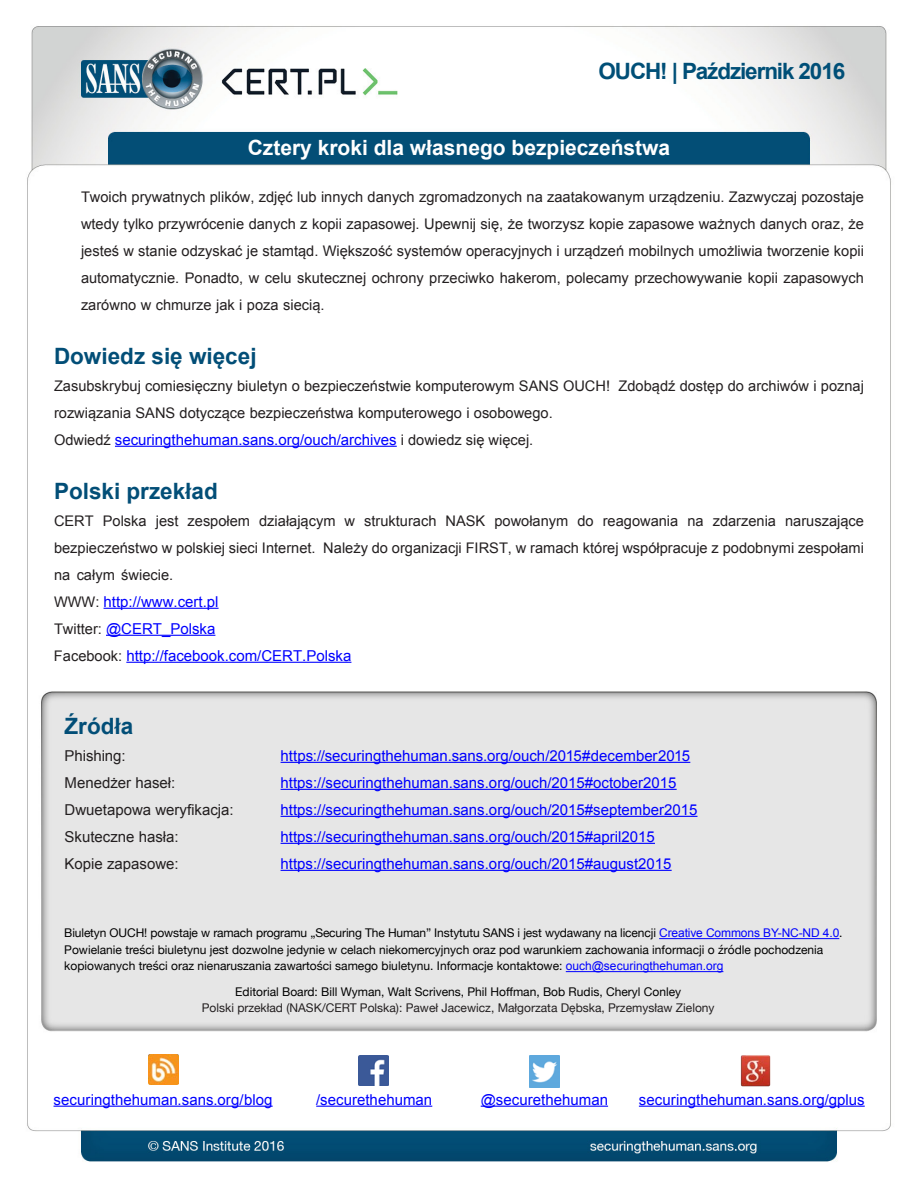
<style>
.page{position:relative;width:918px;height:1188px;background:#fff}
.page>*{position:absolute;margin:0;border:0;box-sizing:border-box;transform-origin:0 0}
.MainText{font:700 22.5px "Arial";color:#024e77}
.t1{font:700 22.5px "Arial";letter-spacing:-.05em;color:#004f77}
.t2{font:700 21px "Arial";color:#fff}
.MainText-2{font:15px "Arial";color:#00f}
.t3{font:15px "Arial";color:#231f20}
.MainText-3{font:14.7px/27px "Arial";color:#231f20}
.t4{font:12px/16.5px "Helvetica Neue";color:#000}
.t5{font:12px "Helvetica Neue";color:#231f20}
.s1{font-size:14.7px;color:#231f20}
.s2{font-family:"Arial";color:#00f}
</style>
<div class="page">
<img style="left:27px;top:26px;width:864px;height:1136px">
<hr style="left:115px;top:446px;width:282px;height:1px;background:#00f">
<hr style="left:104px;top:608px;width:115px;height:1px;background:#00f">
<hr style="left:106px;top:635px;width:109px;height:1px;background:#00f">
<hr style="left:126px;top:662px;width:225px;height:1px;background:#00f">
<hr style="left:659px;top:938px;width:180px;height:1px;background:#00f">
<hr style="left:566px;top:971px;width:157px;height:1px;background:#00f">
<hr style="left:281px;top:762px;width:409px;height:1px;background:#00f">
<hr style="left:281px;top:789px;width:396px;height:1px;background:#00f">
<hr style="left:281px;top:816px;width:417px;height:1px;background:#00f">
<hr style="left:281px;top:843px;width:374px;height:1px;background:#00f">
<hr style="left:281px;top:870px;width:391px;height:1px;background:#00f">
<img style="left:148px;top:1054px;width:30px;height:30px">
<hr style="left:54px;top:1106px;width:219px;height:1px;background:#00f">
<img style="left:359px;top:1055px;width:30px;height:30px">
<hr style="left:316px;top:1106px;width:116px;height:1px;background:#00f">
<img style="left:530px;top:1055px;width:30px;height:32px">
<hr style="left:481px;top:1106px;width:127px;height:1px;background:#00f">
<img style="left:741px;top:1054px;width:30px;height:32px">
<hr style="left:639px;top:1106px;width:226px;height:1px;background:#00f">
<h1 class="t1" style="left:599px;top:56px;width:248px">OUCH! | Październik 2016</h1>
<h2 class="t2" style="left:248px;top:134px;width:424px">Cztery kroki dla własnego bezpieczeństwa</h2>
<p class="MainText-3" style="left:81px;top:183px;width:784px;text-align:justify">Twoich prywatnych plików, zdjęć lub innych danych zgromadzonych na zaatakowanym urządzeniu. Zazwyczaj pozostaje wtedy tylko przywrócenie danych z kopii zapasowej. Upewnij się, że tworzysz kopie zapasowe ważnych danych oraz, że jesteś w stanie odzyskać je stamtąd. Większość systemów operacyjnych i urządzeń mobilnych umożliwia tworzenie kopii automatycznie. Ponadto w, celu skutecznej ochrony przeciwko hakerom, polecamy przechowywanie kopii zapasowych zarówno w chmurze jak i poza siecią.</p>
<p class="MainText" style="left:54px;top:341px;width:204px">Dowiedz się więcej</p>
<p class="MainText-3" style="left:619px;top:372px;width:247px">Zdobądź dostęp do archiwów i poznaj</p>
<p class="MainText-3" style="left:54px;top:372px;width:558px">Zasubskrybuj comiesięczny biuletyn o bezpieczeństwie komputerowym SANS OUCH! rozwiązania SANS dotyczące bezpieczeństwa komputerowego i osobowego.</p>
<p class="MainText-2" style="left:54px;top:430px;width:481px"><span class="s1">Odwiedź</span> securingthehuman.sans.org/ouch/archives <span class="s1">i dowiedz się więcej.</span></p>
<p class="MainText" style="left:54px;top:476px;width:165px">Polski przekład</p>
<p class="MainText-3" style="left:54px;top:507px;width:41px">CERT</p>
<p class="MainText-3" style="left:103px;top:507px;width:45px">Polska</p>
<p class="MainText-3" style="left:156px;top:507px;width:24px">jest</p>
<p class="MainText-3" style="left:188px;top:507px;width:64px">zespołem</p>
<p class="MainText-3" style="left:259px;top:507px;width:78px">działającym</p>
<p class="MainText-3" style="left:345px;top:507px;width:12px">w</p>
<p class="MainText-3" style="left:364px;top:507px;width:74px">strukturach</p>
<p class="MainText-3" style="left:446px;top:507px;width:41px">NASK</p>
<p class="MainText-3" style="left:494px;top:507px;width:75px">powołanym</p>
<p class="MainText-3" style="left:577px;top:507px;width:18px">do</p>
<p class="MainText-3" style="left:603px;top:507px;width:77px">reagowania</p>
<p class="MainText-3" style="left:687px;top:507px;width:18px">na</p>
<p class="MainText-3" style="left:713px;top:507px;width:65px">zdarzenia</p>
<p class="MainText-3" style="left:785px;top:507px;width:80px">naruszające</p>
<p class="MainText-3" style="left:323px;top:534px;width:542px">Należy do organizacji FIRST w, ramach której współpracuje z podobnymi zespołami</p>
<p class="MainText-3" style="left:54px;top:534px;width:263px">bezpieczeństwo w polskiej sieci Internet. na całym świecie.</p>
<p class="MainText-2" style="left:54px;top:592px;width:166px"><span class="s1">WWW:</span> http://www.cert.pl</p>
<p class="MainText-2" style="left:54px;top:619px;width:163px"><span class="s1">Twitter</span> @<span class="s1">:</span> CERT_Polska</p>
<p class="MainText-2" style="left:54px;top:646px;width:299px"><span class="s1">Facebook:</span> http://facebook.com/CERT.Polska</p>
<p class="MainText" style="left:65px;top:711px;width:70px">Źródła</p>
<p class="t3" style="left:65px;top:746px;width:63px">Phishing:</p>
<p class="MainText-2" style="left:281px;top:746px;width:411px">https://securingthehuman.sans.org/ouch/2015#december2015</p>
<p class="t3" style="left:65px;top:773px;width:112px">Menedżer haseł:</p>
<p class="MainText-2" style="left:281px;top:773px;width:398px">https://securingthehuman.sans.org/ouch/2015#october2015</p>
<p class="t3" style="left:65px;top:800px;width:171px">Dwuetapowa weryfikacja:</p>
<p class="MainText-2" style="left:281px;top:800px;width:418px">https://securingthehuman.sans.org/ouch/2015#september2015</p>
<p class="t3" style="left:65px;top:827px;width:116px">Skuteczne hasła:</p>
<p class="MainText-2" style="left:281px;top:827px;width:376px">https://securingthehuman.sans.org/ouch/2015#april2015</p>
<p class="t3" style="left:65px;top:854px;width:116px">Kopie zapasowe:</p>
<p class="MainText-2" style="left:281px;top:854px;width:393px">https://securingthehuman.sans.org/ouch/2015#august2015</p>
<p class="t4" style="left:64px;top:926px;width:780px">Biuletyn OUCH! powstaje w ramach programu „Securing The Human” Instytutu SANS i jest wydawany na licencji <span class="s2">Creative Commons BY-NC-ND 4.0</span>.<br>Powielanie treści biuletynu jest dozwolne jedynie w celach niekomercyjnych oraz pod warunkiem zachowania informacji o źródle pochodzenia kopiowanych treści oraz nienaruszania zawartości samego biuletynu. Informacje kontaktowe: <span class="s2">ouch@securingthehuman.org</span></p>
<p class="t4" style="left:235px;top:984px;width:447px">Editorial Board: Bill Wyman, Walt Scrivens, Phil Hoffman, Bob Rudis, Cheryl Conley</p>
<p class="t5" style="left:202px;top:999px;width:514px">Polski przekład (NASK/CERT Polska :) Paweł Jacewicz, Małgorzata Dębska, Przemysław Zielony</p>
<p class="MainText-2" style="left:54px;top:1090px;width:221px">securingthehuman.sans.org/blog</p>
<p class="MainText-2" style="left:316px;top:1090px;width:118px">/securethehuman</p>
<p class="MainText-2" style="left:481px;top:1090px;width:129px">@securethehuman</p>
<p class="MainText-2" style="left:639px;top:1090px;width:227px">securingthehuman.sans.org/gplus</p>
</div>
